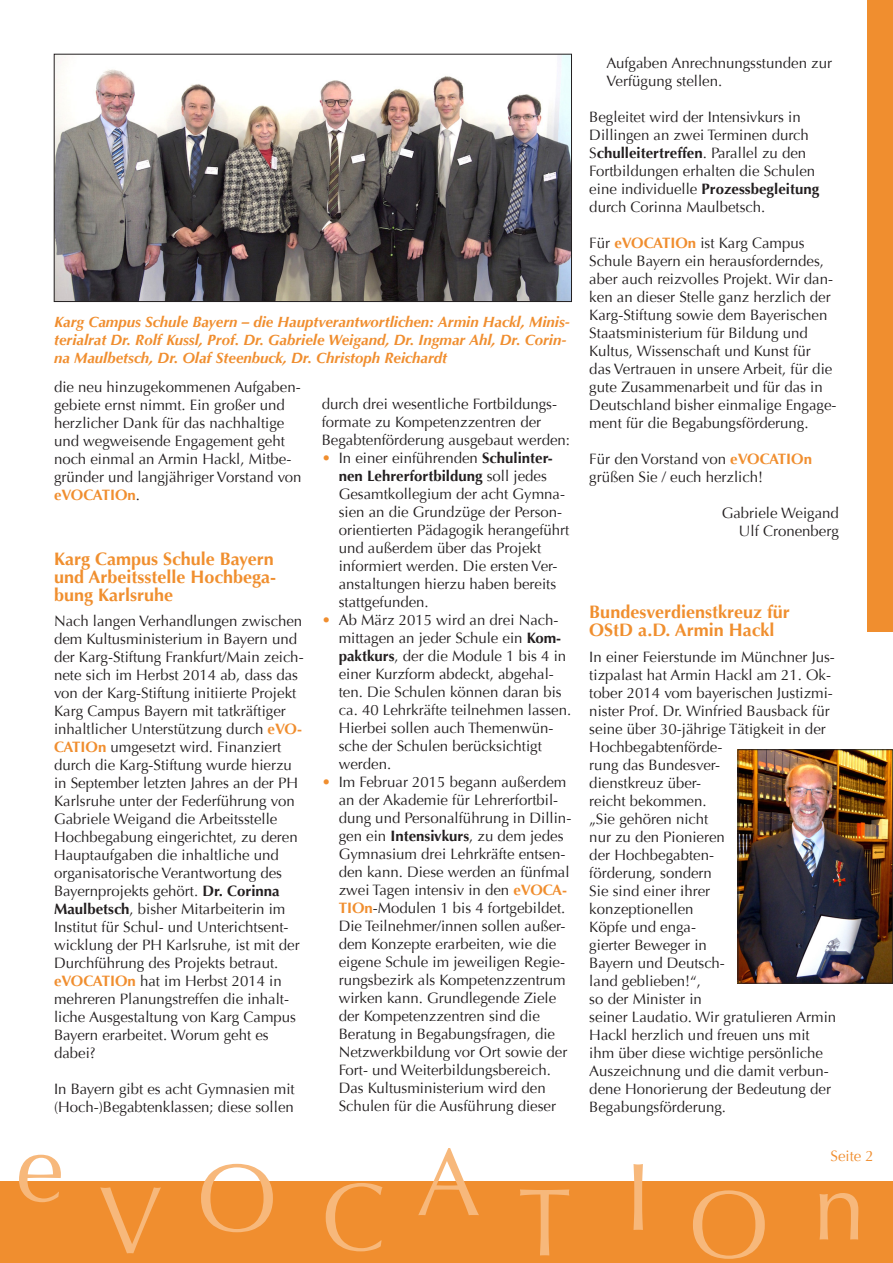
<style>
.page{position:relative;width:893px;height:1263px;background:#fff}
.page>*{position:absolute;margin:0;border:0;box-sizing:border-box;transform-origin:0 0}
.Text{font:96px "Optima";color:#f7b87b}
.Zwischenüberschrift{font:700 18px/18px "Optima";color:#f08f2f}
.Standardtext{font:15px/18px "Optima";color:#231f20}
.Aufzählung{font:15px/18px "Optima";color:#231f20}
.Standardtext-2{font:italic 700 15px/18px "Optima";color:#f08e2f}
.Standardtext-3{font:15px "Optima";color:#f08e2f}
.s1{font-weight:700;color:#f08e2f}
.s2{font-weight:700}
.s3{color:#f08e2f}
</style>
<div class="page">
<div style="left:867px;top:0;width:26px;height:631px;background:#f08e2f"></div>
<div style="left:0;top:1182px;width:893px;height:81px;background:#f08e2f"></div>
<img style="left:740px;top:751px;width:151px;height:230px">
<div style="left:738px;top:749px;width:155px;height:234px;border:1px solid #231f20"></div>
<img style="left:56px;top:56px;width:514px;height:244px">
<div style="left:54px;top:54px;width:518px;height:248px;border:1px solid #231f20"></div>
<p class="Standardtext-2" style="left:54px;top:313px;width:517px">Karg Campus Schule Bayern – die Hauptverantwortlichen: Armin Hackl, Minis&shy;terialrat Dr. Rolf Kussl, Prof. Dr. Gabriele Weigand, Dr. Ingmar Ahl, Dr. Corin&shy;na Maulbetsch, Dr. Olaf Steenbuck, Dr. Christoph Reichardt</p>
<p class="Standardtext" style="left:54px;top:378px;width:249px">die neu hinzugekommenen Aufgaben&shy;gebiete ernst nimmt. Ein großer und herzlicher Dank für das nachhaltige und wegweisende Engagement geht noch einmal an Armin Hackl, Mitbe&shy;gründer und langjähriger Vorstand von <span class="s1">eVOCATIOn</span>.</p>
<p class="Zwischenüberschrift" style="left:54px;top:550px;width:224px">Karg Campus Schule Bayern und Arbeitsstelle Hochbega&shy;bung Karlsruhe</p>
<p class="Standardtext" style="left:54px;top:612px;width:251px">Nach langen Verhandlungen zwischen dem Kultusministerium in Bayern und der Karg-Stiftung Frankfurt/Main zeich&shy;nete sich im Herbst 2014 ab, dass das von der Karg-Stiftung initiierte Projekt Karg Campus Bayern mit tatkräftiger inhaltlicher Unterstützung durch <span class="s1">eVO-CATIOn</span> umgesetzt wird. Finanziert durch die Karg-Stiftung wurde hierzu in September letzten Jahres an der PH Karlsruhe unter der Federführung von Gabriele Weigand die Arbeitsstelle Hochbegabung eingerichtet, zu deren Hauptaufgaben die inhaltliche und organisatorische Verantwortung des Bayernprojekts gehört. <span class="s2">Dr. Corinna Maulbetsch</span>, bisher Mitarbeiterin im Institut für Schul- und Unterichtsent&shy;wicklung der PH Karlsruhe, ist mit der Durchführung des Projekts betraut.</p>
<p class="Standardtext" style="left:54px;top:972px;width:244px"><span class="s1">eVOCATIOn</span> hat im Herbst 2014 in mehreren Planungstreffen die inhalt&shy;liche Ausgestaltung von Karg Campus<br>Bayern erarbeitet. Worum geht es dabei?</p>
<p class="Standardtext" style="left:54px;top:1080px;width:242px">In Bayern gibt es acht Gymnasien mit (Hoch-)Begabtenklassen; diese sollen</p>
<p class="Text" style="left:16px;top:1113px;width:49px">e</p>
<p class="Text" style="left:99px;top:1165px;width:66px">V</p>
<p class="Text" style="left:197px;top:1142px;width:81px">O</p>
<p class="Standardtext" style="left:322px;top:395px;width:250px">durch drei wesentliche Fortbildungs&shy;formate zu Kompetenzzentren der<br>Begabtenförderung ausgebaut werden:</p>
<p class="Aufzählung" style="left:339px;top:449px;width:232px;text-indent:-17px"><span class="s3">•</span> In einer einführenden <span class="s2">Schulinter&shy;nen Lehrerfortbildung</span> soll jedes<br>Gesamtkollegium der acht Gymna&shy;sien an die Grundzüge der Person&shy;orientierten Pädagogik herangeführt und außerdem über das Projekt informiert werden. Die ersten Ver&shy;anstaltungen hierzu haben bereits stattgefunden.</p>
<p class="Aufzählung" style="left:339px;top:611px;width:234px;text-indent:-17px"><span class="s3">•</span> Ab März 2015 wird an drei Nach&shy;mittagen an jeder Schule ein <span class="s2">Kom&shy;paktkurs</span>, der die Module 1 bis 4 in einer Kurzform abdeckt, abgehal&shy;ten. Die Schulen können daran bis ca. 40 Lehrkräfte teilnehmen lassen.<br>Hierbei sollen auch Themenwün&shy;sche der Schulen berücksichtigt werden.</p>
<p class="Aufzählung" style="left:339px;top:773px;width:234px;text-indent:-17px"><span class="s3">•</span> Im Februar 2015 begann außerdem an der Akademie für Lehrerfortbil&shy;dung und Personalführung in Dillin&shy;gen ein <span class="s2">Intensivkurs</span>, zu dem jedes Gymnasium drei Lehrkräfte entsen&shy;den kann. Diese werden an fünfmal zwei Tagen intensiv in den <span class="s1">eVOCA-TIOn</span>-Modulen 1 bis 4 fortgebildet.<br>Die Teilnehmer/innen sollen außer&shy;dem Konzepte erarbeiten, wie die eigene Schule im jeweiligen Regie&shy;rungsbezirk als Kompetenzzentrum wirken kann. Grundlegende Ziele der Kompetenzzentren sind die Beratung in Begabungsfragen, die Netzwerkbildung vor Ort sowie der Fort- und Weiterbildungsbereich.<br>Das Kultusministerium wird den Schulen für die Ausführung dieser</p>
<p class="Text" style="left:322px;top:1162px;width:66px">C</p>
<p class="Text" style="left:417px;top:1127px;width:66px">A</p>
<p class="Text" style="left:518px;top:1167px;width:55px">T</p>
<p class="Aufzählung" style="left:606px;top:54px;width:227px">Aufgaben Anrechnungsstunden zur<br>Verfügung stellen.</p>
<p class="Standardtext" style="left:589px;top:108px;width:231px">Begleitet wird der Intensivkurs in Dillingen an zwei Terminen durch S<span class="s2">chulleitertreffen</span>. Parallel zu den Fortbildungen erhalten die Schulen eine individuelle <span class="s2">Prozessbegleitung </span>durch Corinna Maulbetsch.</p>
<p class="Standardtext" style="left:589px;top:234px;width:249px">Für <span class="s1">eVOCATIOn</span> ist Karg Campus Schule Bayern ein herausforderndes, aber auch reizvolles Projekt. Wir dan&shy;ken an dieser Stelle ganz herzlich der Karg-Stiftung sowie dem Bayerischen Staatsministerium für Bildung und Kultus, Wissenschaft und Kunst für<br>das Vertrauen in unsere Arbeit, für die gute Zusammenarbeit und für das in Deutschland bisher einmalige Engage&shy;ment für die Begabungsförderung.</p>
<p class="Standardtext" style="left:589px;top:450px;width:224px">Für den Vorstand von <span class="s1">eVOCATIOn </span>grüßen Sie / euch herzlich!</p>
<p class="Standardtext" style="left:722px;top:504px;width:119px">Gabriele Weigand</p>
<p class="Standardtext" style="left:739px;top:522px;width:102px">Ulf Cronenberg</p>
<p class="Zwischenüberschrift" style="left:589px;top:603px;width:202px">Bundesverdienstkreuz für<br>OStD a.D. Armin Hackl</p>
<p class="Standardtext" style="left:589px;top:648px;width:248px">In einer Feierstunde im Münchner Jus&shy;tizpalast hat Armin Hackl am 21. Ok&shy;tober 2014 vom bayerischen Justizmi&shy;nister Prof. Dr. Winfried Bausback für seine über 30-jährige Tätigkeit in der<br>Hochbegabtenförde-<br>rung das Bundesver-<br>dienstkreuz über-<br>reicht bekommen.<br>„Sie gehören nicht<br>nur zu den Pionieren<br>der Hochbegabten-<br>förderung, sondern<br>Sie sind einer ihrer<br>konzeptionellen<br>Köpfe und enga-<br>gierter Beweger in<br>Bayern und Deutsch-<br>land geblieben!“,<br>so der Minister in<br>seiner Laudatio. Wir gratulieren Armin<br>Hackl herzlich und freuen uns mit ihm über diese wichtige persönliche<br>Auszeichnung und die damit verbun&shy;dene Honorierung der Bedeutung der<br>Begabungsförderung.</p>
<p class="Standardtext-3" style="left:830px;top:1147px;width:45px">Seite 2</p>
<p class="Text" style="left:625px;top:1141px;width:28px">I</p>
<p class="Text" style="left:689px;top:1169px;width:81px">O</p>
<p class="Text" style="left:812px;top:1151px;width:55px">n</p>
</div>
